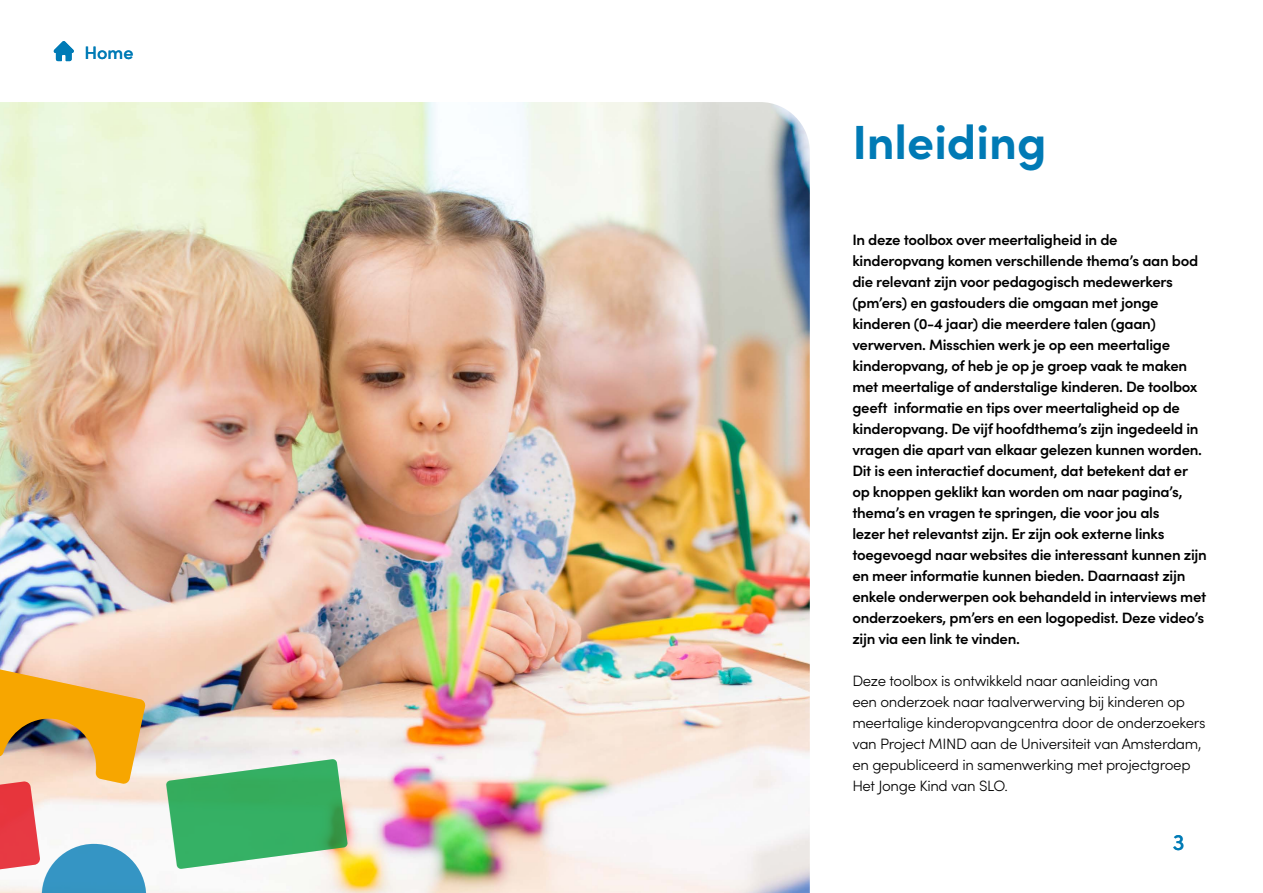
<style>
.page{position:relative;width:1263px;height:893px;background:#fff}
.page>*{position:absolute;margin:0;border:0;box-sizing:border-box;transform-origin:0 0}
.t1{font:700 48px "Sofia Pro";color:#007ab5}
.t2{font:500 22.5px "Sofia Pro";color:#007bb6}
.t3{font:500 18px "Sofia Pro";color:#007bb6}
.t4{font:600 15px/21px "Sofia Pro";letter-spacing:-.02em;color:#000}
.t5{font:300 15px/21px "Sofia Pro";letter-spacing:-.02em;color:#000}
</style>
<div class="page">
<img style="left:0;top:102px;width:810px;height:791px">
<svg style="left:166px;top:759px;width:182px;height:110px"></svg>
<svg style="left:0;top:667px;width:146px;height:226px"></svg>
<svg style="left:54px;top:41px;width:20px;height:20px"></svg>
<p class="t3" style="left:85px;top:39px;width:50px">Home</p>
<h1 class="t1" style="left:852px;top:105px;width:196px">Inleiding</h1>
<p class="t4" style="left:852px;top:228px;width:356px">In deze toolbox over meertaligheid in de kinderopvang komen verschillende thema’s aan bod die relevant zijn voor pedagogisch medewerkers (pm’ers) en gastouders die omgaan met jonge kinderen (0-4 jaar) die meerdere talen (gaan) verwerven. Misschien werk je op een meertalige kinderopvang, of heb je op je groep vaak te maken met meertalige of anderstalige kinderen. De toolbox geeft informatie en tips over meertaligheid op de kinderopvang. De vijf hoofdthema’s zijn ingedeeld in vragen die apart van elkaar gelezen kunnen worden.<br>Dit is een interactief document, dat betekent dat er op knoppen geklikt kan worden om naar pagina’s, thema’s en vragen te springen, die voor jou als<br>lezer het relevantst zijn. Er zijn ook externe links toegevoegd naar websites die interessant kunnen zijn en meer informatie kunnen bieden. Daarnaast zijn enkele onderwerpen ook behandeld in interviews met onderzoekers, pm’ers en een logopedist. Deze video’s zijn via een link te vinden.</p>
<p class="t5" style="left:852px;top:669px;width:355px">Deze toolbox is ontwikkeld naar aanleiding van<br>een onderzoek naar taalverwerving bij kinderen op meertalige kinderopvangcentra door de onderzoekers van Project MIND aan de Universiteit van Amsterdam, en gepubliceerd in samenwerking met projectgroep Het Jonge Kind van SLO.</p>
<h2 class="t2" style="left:1173px;top:825px;width:13px">3</h2>
</div>
